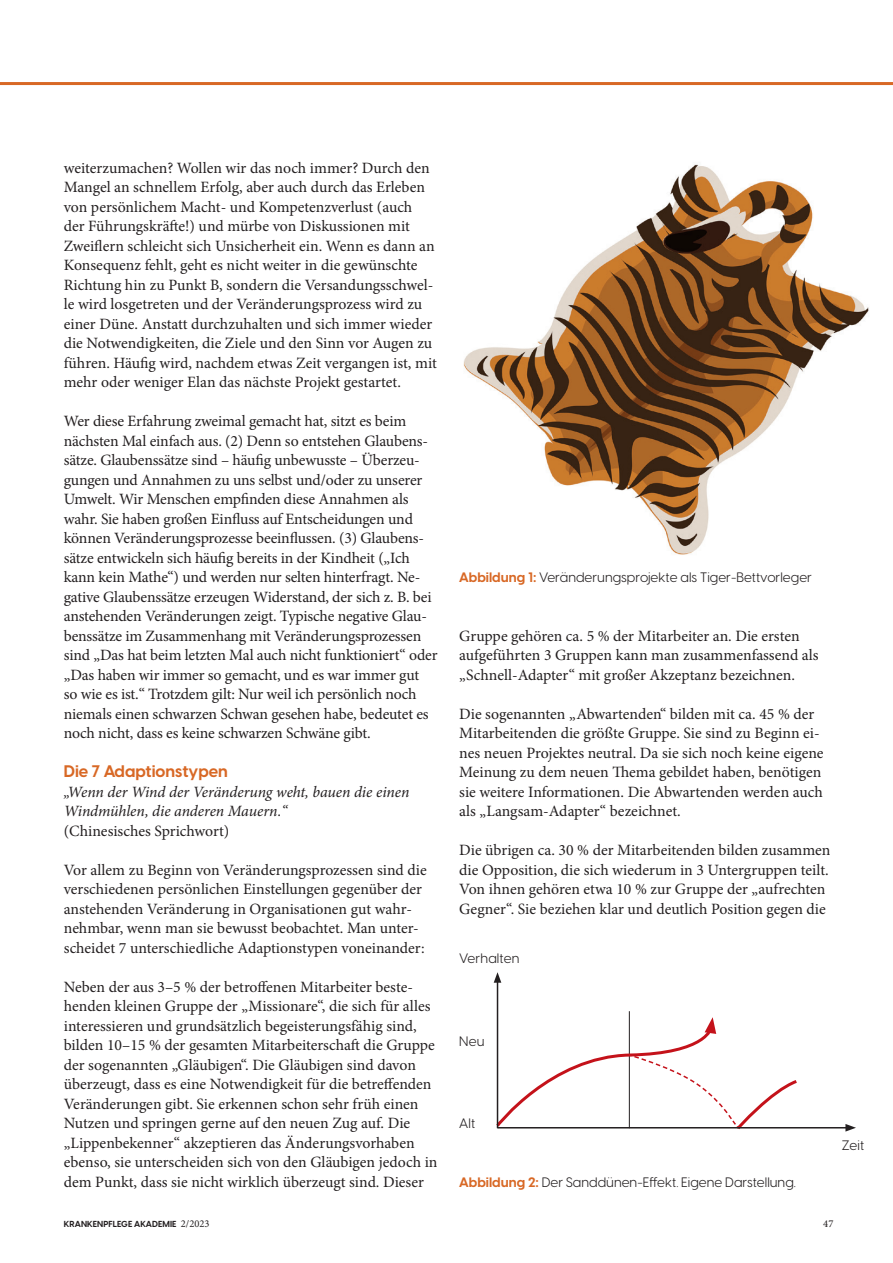
<style>
.page{position:relative;width:893px;height:1263px;background:#fff}
.page>*{position:absolute;margin:0;border:0;box-sizing:border-box;transform-origin:0 0}
.KPA_Zwiüb_klein{font:700 16.5px "Visby CF";color:#d86825}
.KPA_Grundschrift{font:15.75px/19.5px "Minion Pro";letter-spacing:-.005em;color:#231f20}
.KPA_Grundschrift-2{font:italic 15.75px/19.5px "Minion Pro";letter-spacing:-.005em;color:#231f20}
.KPA_TAB_BU{font:13.5px "Visby CF";color:#231f20}
.KPA_TAB_Grund{font:13.5px "Visby CF";letter-spacing:.01em;color:#231f20}
.t1{font:500 10.5px "Minion Pro";color:#231f20}
.t2{font:700 8.7px "Visby CF";letter-spacing:.01em;color:#231f20}
.s1{font-weight:700;color:#d86825}
.s2{font-family:"Minion Pro";font-weight:400;font-size:10.5px}
</style>
<div class="page">
<hr style="left:0;top:82px;width:893px;height:3px;background:#d86825">
<img style="left:463px;top:164px;width:406px;height:391px">
<hr style="left:629px;top:1011px;width:1px;height:117px;background:#231f20">
<svg style="left:496px;top:1017px;width:304px;height:113px"></svg>
<hr style="left:497px;top:1127px;width:351px;height:1px;background:#231f20">
<svg style="left:845px;top:1124px;width:11px;height:7px"></svg>
<hr style="left:497px;top:980px;width:1px;height:148px;background:#231f20">
<svg style="left:494px;top:972px;width:7px;height:11px"></svg>
<p class="KPA_Grundschrift" style="left:64px;top:158px;width:375px">weiterzumachen? Wollen wir das noch immer? Durch den Mangel an schnellem Erfolg, aber auch durch das Erleben von persönlichem Macht- und Kompetenzverlust (auch der Führungskräfte!) und mürbe von Diskussionen mit Zweiflern schleicht sich Unsicherheit ein. Wenn es dann an Konsequenz fehlt, geht es nicht weiter in die gewünschte Richtung hin zu Punkt B, sondern die Versandungsschwel&shy;le wird losgetreten und der Veränderungsprozess wird zu einer Düne. Anstatt durchzuhalten und sich immer wieder die Notwendigkeiten, die Ziele und den Sinn vor Augen zu führen. Häufig wird, nachdem etwas Zeit vergangen ist, mit mehr oder weniger Elan das nächste Projekt gestartet.</p>
<p class="KPA_Grundschrift" style="left:64px;top:411px;width:375px">Wer diese Erfahrung zweimal gemacht hat, sitzt es beim nächsten Mal einfach aus. (2) Denn so entstehen Glaubens&shy;sätze. Glaubenssätze sind – häufig unbewusste – Überzeu&shy;gungen und Annahmen zu uns selbst und/oder zu unserer Umwelt. Wir Menschen empfinden diese Annahmen als wahr. Sie haben großen Einfluss auf Entscheidungen und können Veränderungsprozesse beeinflussen. (3) Glaubens&shy;sätze entwickeln sich häufig bereits in der Kindheit („Ich kann kein Mathe“) und werden nur selten hinterfragt. Ne&shy;gative Glaubenssätze erzeugen Widerstand, der sich z. B. bei anstehenden Veränderungen zeigt. Typische negative Glau&shy;benssätze im Zusammenhang mit Veränderungsprozessen sind „Das hat beim letzten Mal auch nicht funktioniert“ oder „Das haben wir immer so gemacht, und es war immer gut<br>so wie es ist.“ Trotzdem gilt: Nur weil ich persönlich noch niemals einen schwarzen Schwan gesehen habe, bedeutet es noch nicht, dass es keine schwarzen Schwäne gibt.</p>
<p class="KPA_Zwiüb_klein" style="left:64px;top:759px;width:166px">Die 7 Adaptionstypen</p>
<p class="KPA_Grundschrift-2" style="left:64px;top:782px;width:347px">„Wenn der Wind der Veränderung weht, bauen die einen<br>Windmühlen, die anderen Mauern.“</p>
<p class="KPA_Grundschrift" style="left:64px;top:821px;width:167px">(Chinesisches Sprichwort)</p>
<p class="KPA_Grundschrift" style="left:64px;top:860px;width:364px">Vor allem zu Beginn von Veränderungsprozessen sind die verschiedenen persönlichen Einstellungen gegenüber der anstehenden Veränderung in Organisationen gut wahr&shy;nehmbar, wenn man sie bewusst beobachtet. Man unter&shy;scheidet 7 unterschiedliche Adaptionstypen voneinander:</p>
<p class="KPA_Grundschrift" style="left:64px;top:977px;width:375px">Neben der aus 3–5 % der betroffenen Mitarbeiter beste&shy;henden kleinen Gruppe der „Missionare“, die sich für alles interessieren und grundsätzlich begeisterungsfähig sind, bilden 10–15 % der gesamten Mitarbeiterschaft die Gruppe der sogenannten „Gläubigen“. Die Gläubigen sind davon überzeugt, dass es eine Notwendigkeit für die betreffenden Veränderungen gibt. Sie erkennen schon sehr früh einen Nutzen und springen gerne auf den neuen Zug auf. Die „Lippenbekenner“ akzeptieren das Änderungsvorhaben ebenso, sie unterscheiden sich von den Gläubigen jedoch in dem Punkt, dass sie nicht wirklich überzeugt sind. Dieser</p>
<p class="KPA_TAB_BU" style="left:459px;top:567px;width:354px"><span class="s1">Abbildung 1:</span> Veränderungsprojekte als Tiger-Bettvorleger</p>
<p class="KPA_Grundschrift" style="left:459px;top:626px;width:361px">Gruppe gehören ca. 5 % der Mitarbeiter an. Die ersten aufgeführten 3 Gruppen kann man zusammenfassend als „Schnell-Adapter“ mit großer Akzeptanz bezeichnen.</p>
<p class="KPA_Grundschrift" style="left:459px;top:704px;width:366px">Die sogenannten „Abwartenden“ bilden mit ca. 45 % der Mitarbeitenden die größte Gruppe. Sie sind zu Beginn ei&shy;nes neuen Projektes neutral. Da sie sich noch keine eigene Meinung zu dem neuen Thema gebildet haben, benötigen sie weitere Informationen. Die Abwartenden werden auch als „Langsam-Adapter“ bezeichnet.</p>
<p class="KPA_Grundschrift" style="left:459px;top:840px;width:373px">Die übrigen ca. 30 % der Mitarbeitenden bilden zusammen die Opposition, die sich wiederum in 3 Untergruppen teilt.<br>Von ihnen gehören etwa 10 % zur Gruppe der „aufrechten Gegner“. Sie beziehen klar und deutlich Position gegen die</p>
<p class="KPA_TAB_Grund" style="left:459px;top:948px;width:62px">Verhalten</p>
<p class="KPA_TAB_Grund" style="left:459px;top:1031px;width:27px">Neu</p>
<p class="KPA_TAB_Grund" style="left:459px;top:1113px;width:18px">Alt</p>
<p class="KPA_TAB_BU" style="left:459px;top:1172px;width:338px"><span class="s1">Abbildung 2:</span> Der Sanddünen-Effekt. Eigene Darstellung.</p>
<p class="KPA_TAB_Grund" style="left:842px;top:1135px;width:24px">Zeit</p>
<p class="t2" style="left:64px;top:1217px;width:147px">KRANKENPFLEGE AKADEMIE <span class="s2">2/2023</span></p>
<p class="t1" style="left:823px;top:1217px;width:12px">47</p>
</div>
